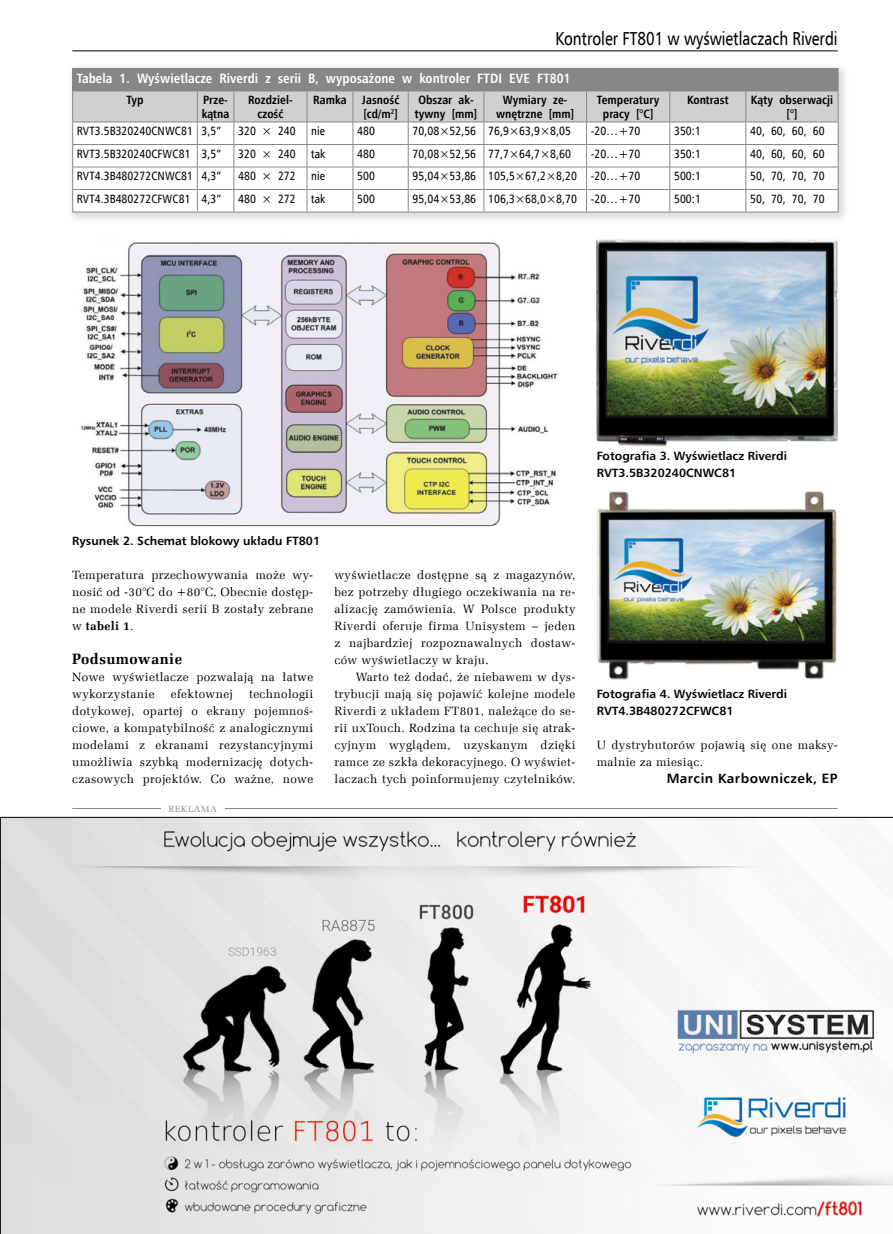
<style>
.page{position:relative;width:893px;height:1234px;background:#fff}
.page>*{position:absolute;margin:0;border:0;box-sizing:border-box;transform-origin:0 0}
.t1{font:18.75px "Humnst 777 EU";color:#000;scale:.8 1}
._3_Srodtytul{font:700 15px "Zapf Ellipt EU";letter-spacing:.03em;color:#000}
._8_Tabela_Tytul{font:700 13.5px "Humnst 777 Cn EU";letter-spacing:.005em;color:#fff}
._0_Autor{font:700 13.5px "Humnst 777 EU";letter-spacing:.03em;color:#000}
._1_Body{font:12px/17px "Zapf Ellipt EU";letter-spacing:.03em;color:#000;text-align:justify}
._7_Tabela{font:12px "Humnst 777 Cn EU";letter-spacing:.005em;color:#000}
._4_Podpis{font:700 12px/17px "Humnst 777 EU";color:#000}
._7_Tabela-2{font:700 12px/13.5px "Humnst 777 Cn EU";letter-spacing:.005em;color:#000;text-align:center}
._1_Body-2{font:9px "Zapf Ellipt EU";letter-spacing:.075em;color:#878787}
.s1{font-weight:700}
</style>
<div class="page">
<hr style="left:72px;top:51px;width:766px;height:1px;background:#000">
<hr style="left:72px;top:808px;width:766px;height:1px;background:#878787">
<div style="left:161px;top:799px;width:64px;height:17px;background:#fff"></div>
<svg style="left:0;top:816px;width:893px;height:417px"></svg>
<img style="left:81px;top:242px;width:477px;height:285px">
<div style="left:66px;top:62px;width:785px;height:162px;background:#000;opacity:.15"></div>
<hr style="left:72px;top:68px;width:125px;height:1px;background:#878787">
<hr style="left:197px;top:68px;width:37px;height:1px;background:#878787">
<hr style="left:234px;top:68px;width:73px;height:1px;background:#878787">
<hr style="left:307px;top:68px;width:46px;height:1px;background:#878787">
<hr style="left:353px;top:68px;width:55px;height:1px;background:#878787">
<hr style="left:408px;top:68px;width:76px;height:1px;background:#878787">
<hr style="left:484px;top:68px;width:102px;height:1px;background:#878787">
<hr style="left:586px;top:68px;width:84px;height:1px;background:#878787">
<hr style="left:670px;top:68px;width:76px;height:1px;background:#878787">
<hr style="left:746px;top:68px;width:92px;height:1px;background:#878787">
<svg style="left:72px;top:69px;width:767px;height:143px"></svg>
<hr style="left:72px;top:212px;width:125px;height:1px;background:#878787">
<hr style="left:197px;top:212px;width:37px;height:1px;background:#878787">
<hr style="left:234px;top:212px;width:73px;height:1px;background:#878787">
<hr style="left:307px;top:212px;width:46px;height:1px;background:#878787">
<hr style="left:353px;top:212px;width:55px;height:1px;background:#878787">
<hr style="left:408px;top:212px;width:76px;height:1px;background:#878787">
<hr style="left:484px;top:212px;width:102px;height:1px;background:#878787">
<hr style="left:586px;top:212px;width:84px;height:1px;background:#878787">
<hr style="left:670px;top:212px;width:76px;height:1px;background:#878787">
<hr style="left:746px;top:212px;width:92px;height:1px;background:#878787">
<img style="left:597px;top:239px;width:241px;height:207px">
<img style="left:597px;top:491px;width:240px;height:189px">
<p class="t1" style="left:555px;top:27px;width:354px">Kontroler FT801 w wyświetlaczach Riverdi</p>
<p class="_8_Tabela_Tytul" style="left:77px;top:70px;width:495px">Tabela 1. Wyświetlacze Riverdi z serii B, wyposażone w kontroler FTDI EVE FT801</p>
<p class="_7_Tabela-2" style="left:127px;top:93px;width:18px">Typ</p>
<p class="_7_Tabela-2" style="left:202px;top:93px;width:29px;text-align:left">Prze&shy;kątna</p>
<p class="_7_Tabela-2" style="left:248px;top:93px;width:46px">Rozdziel&shy;czość</p>
<p class="_7_Tabela-2" style="left:313px;top:93px;width:35px">Ramka</p>
<p class="_7_Tabela-2" style="left:362px;top:93px;width:39px;text-align:left">Jasność [cd/m<sup>2</sup>]</p>
<p class="_7_Tabela-2" style="left:415px;top:93px;width:64px;text-align:left">Obszar ak&shy;tywny [mm]</p>
<p class="_7_Tabela-2" style="left:496px;top:93px;width:80px">Wymiary ze&shy;wnętrzne [mm]</p>
<p class="_7_Tabela-2" style="left:597px;top:93px;width:64px">Temperatury pracy [°C]</p>
<p class="_7_Tabela-2" style="left:687px;top:93px;width:43px">Kontrast</p>
<p class="_7_Tabela-2" style="left:751px;top:93px;width:84px">Kąty obserwacji [°]</p>
<p class="_7_Tabela" style="left:77px;top:123px;width:118px">RVT3.5B320240CNWC81</p>
<p class="_7_Tabela" style="left:202px;top:123px;width:21px">3,5”</p>
<p class="_7_Tabela" style="left:238px;top:123px;width:59px">320 × 240</p>
<p class="_7_Tabela" style="left:311px;top:123px;width:15px">nie</p>
<p class="_7_Tabela" style="left:357px;top:123px;width:19px">480</p>
<p class="_7_Tabela" style="left:412px;top:123px;width:65px">70,08×52,56</p>
<p class="_7_Tabela" style="left:488px;top:123px;width:84px">76,9×63,9×8,05</p>
<p class="_7_Tabela" style="left:591px;top:123px;width:51px">-20…+70</p>
<p class="_7_Tabela" style="left:674px;top:123px;width:29px">350:1</p>
<p class="_7_Tabela" style="left:750px;top:123px;width:76px">40, 60, 60, 60</p>
<p class="_7_Tabela" style="left:77px;top:146px;width:115px">RVT3.5B320240CFWC81</p>
<p class="_7_Tabela" style="left:202px;top:146px;width:21px">3,5”</p>
<p class="_7_Tabela" style="left:238px;top:146px;width:59px">320 × 240</p>
<p class="_7_Tabela" style="left:311px;top:146px;width:16px">tak</p>
<p class="_7_Tabela" style="left:357px;top:146px;width:19px">480</p>
<p class="_7_Tabela" style="left:412px;top:146px;width:65px">70,08×52,56</p>
<p class="_7_Tabela" style="left:488px;top:146px;width:84px">77,7×64,7×8,60</p>
<p class="_7_Tabela" style="left:591px;top:146px;width:51px">-20…+70</p>
<p class="_7_Tabela" style="left:674px;top:146px;width:29px">350:1</p>
<p class="_7_Tabela" style="left:750px;top:146px;width:76px">40, 60, 60, 60</p>
<p class="_7_Tabela" style="left:77px;top:168px;width:118px">RVT4.3B480272CNWC81</p>
<p class="_7_Tabela" style="left:202px;top:168px;width:21px">4,3”</p>
<p class="_7_Tabela" style="left:238px;top:168px;width:59px">480 × 272</p>
<p class="_7_Tabela" style="left:311px;top:168px;width:15px">nie</p>
<p class="_7_Tabela" style="left:357px;top:168px;width:19px">500</p>
<p class="_7_Tabela" style="left:412px;top:168px;width:65px">95,04×53,86</p>
<p class="_7_Tabela" style="left:488px;top:168px;width:90px">105,5×67,2×8,20</p>
<p class="_7_Tabela" style="left:591px;top:168px;width:51px">-20…+70</p>
<p class="_7_Tabela" style="left:674px;top:168px;width:29px">500:1</p>
<p class="_7_Tabela" style="left:750px;top:168px;width:76px">50, 70, 70, 70</p>
<p class="_7_Tabela" style="left:77px;top:191px;width:115px">RVT4.3B480272CFWC81</p>
<p class="_7_Tabela" style="left:202px;top:191px;width:21px">4,3”</p>
<p class="_7_Tabela" style="left:238px;top:191px;width:59px">480 × 272</p>
<p class="_7_Tabela" style="left:311px;top:191px;width:16px">tak</p>
<p class="_7_Tabela" style="left:357px;top:191px;width:19px">500</p>
<p class="_7_Tabela" style="left:412px;top:191px;width:65px">95,04×53,86</p>
<p class="_7_Tabela" style="left:488px;top:191px;width:90px">106,3×68,0×8,70</p>
<p class="_7_Tabela" style="left:591px;top:191px;width:51px">-20…+70</p>
<p class="_7_Tabela" style="left:674px;top:191px;width:29px">500:1</p>
<p class="_7_Tabela" style="left:750px;top:191px;width:76px">50, 70, 70, 70</p>
<p class="_4_Podpis" style="left:597px;top:446px;width:192px">Fotografia 3. Wyświetlacz Riverdi<br>RVT3.5B320240CNWC81</p>
<p class="_4_Podpis" style="left:72px;top:531px;width:249px">Rysunek 2. Schemat blokowy układu FT801</p>
<p class="_1_Body" style="left:72px;top:566px;width:242px">Temperatura przechowywania może wy&shy;nosić od -30°C do +80°C. Obecnie dostęp&shy;ne modele Riverdi serii B zostały zebrane w <span class="s1">tabeli 1</span>.</p>
<p class="_3_Srodtytul" style="left:72px;top:649px;width:111px">Podsumowanie</p>
<p class="_1_Body" style="left:72px;top:668px;width:242px">Nowe wyświetlacze pozwalają na łatwe wykorzystanie</p>
<p class="_1_Body" style="left:171px;top:685px;width:64px">efektownej</p>
<p class="_1_Body" style="left:72px;top:685px;width:242px;text-indent:177px">technologii dotykowej, opartej o ekrany pojemnoś&shy;ciowe, a kompatybilność z analogicznymi modelami z ekranami rezystancyjnymi umożliwia szybką modernizację dotych&shy;czasowych projektów. Co ważne, nowe</p>
<p class="_1_Body-2" style="left:169px;top:803px;width:50px">REKLAMA</p>
<p class="_1_Body" style="left:334px;top:566px;width:242px">wyświetlacze dostępne są z magazynów, bez potrzeby długiego oczekiwania na re&shy;alizację zamówienia. W Polsce produkty Riverdi oferuje firma Unisystem – jeden z najbardziej rozpoznawalnych dostaw&shy;ców wyświetlaczy w kraju.</p>
<p class="_1_Body" style="left:334px;top:668px;width:242px;text-indent:21px">Warto też dodać, że niebawem w dys&shy;trybucji mają się pojawić kolejne modele Riverdi z układem FT801, należące do se&shy;rii uxTouch. Rodzina ta cechuje się atrak&shy;cyjnym wyglądem, uzyskanym dzięki ramce ze szkła dekoracyjnego. O wyświet&shy;laczach tych poinformujemy czytelników.</p>
<p class="_4_Podpis" style="left:597px;top:685px;width:192px">Fotografia 4. Wyświetlacz Riverdi<br>RVT4.3B480272CFWC81</p>
<p class="_1_Body" style="left:597px;top:736px;width:242px">U dystrybutorów pojawią się one maksy&shy;malnie za miesiąc.</p>
<p class="_0_Autor" style="left:667px;top:769px;width:172px">Marcin Karbowniczek, EP</p>
</div>
